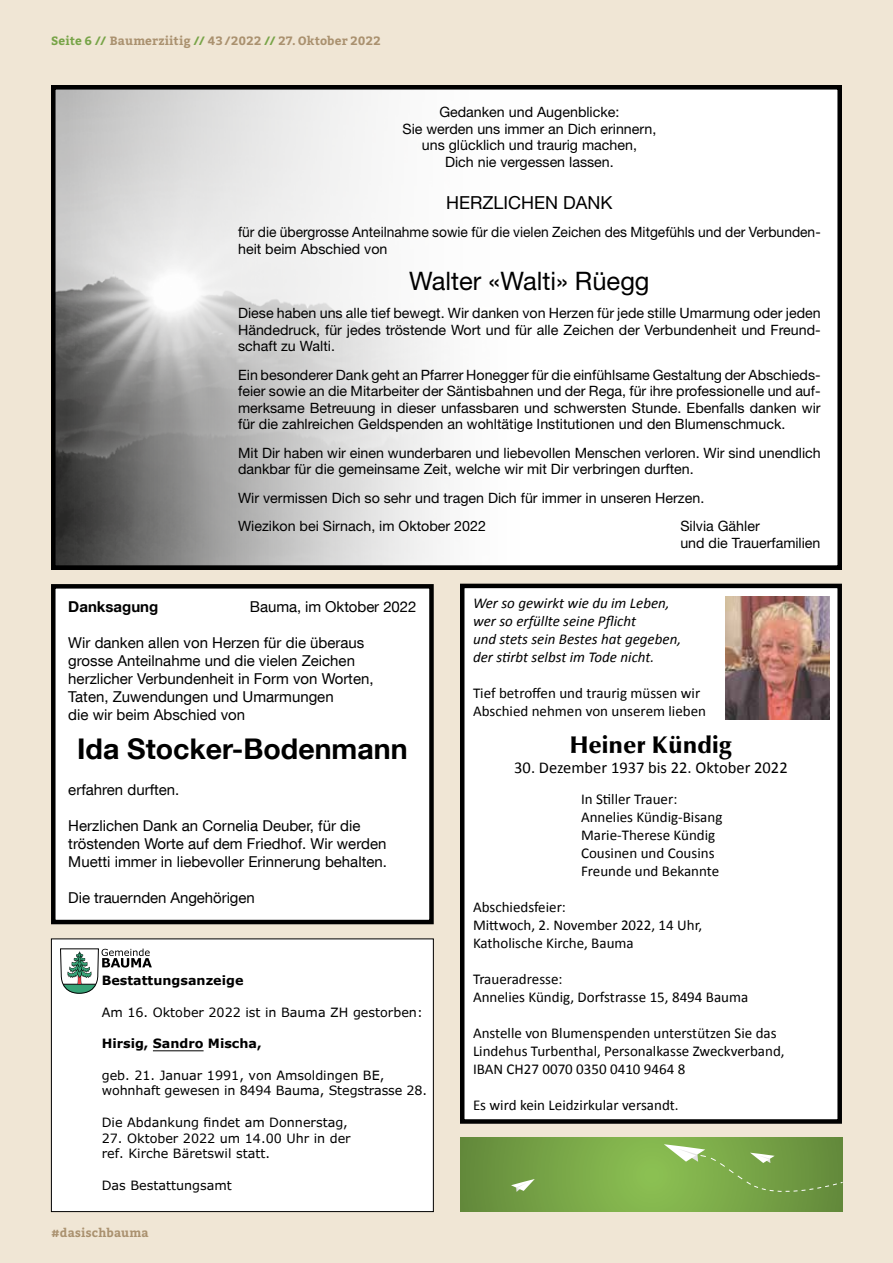
<style>
.page{position:relative;width:893px;height:1263px;background:#f0e6d5}
.page>*{position:absolute;margin:0;border:0;box-sizing:border-box;transform-origin:0 0}
.t1{font:700 28.5px "Helvetica Neue LT Com";color:#000}
.t2{font:25.5px "Helvetica Neue LT Std";color:#000}
.t3{font:900 24px "Optima";color:#000}
.t4{font:18px "Helvetica Neue LT Std";color:#000}
.t5{font:16.5px "Calibri";color:#000}
.t6{font:15px/18px "Calibri";color:#000}
.t7{font:15px/18px "Helvetica Neue LT Com";color:#000}
.t8{font:italic 15px/18px "Calibri";color:#000}
.t9{font:700 15px "Helvetica Neue LT Com";color:#000}
.t10{font:14.25px/16.5px "Helvetica Neue LT Std";color:#000}
.t11{font:12.75px/15.8px "Verdana Pro";color:#000}
.t12{font:700 12.75px "Verdana Pro";color:#000}
.t13{font:700 12px "Bitter";letter-spacing:.015em;color:#aa916f}
.s1{color:#77a447}
</style>
<div class="page">
<div style="left:53px;top:87px;width:787px;height:481px;background:#fff"></div>
<img style="left:56px;top:90px;width:388px;height:475px">
<div style="left:51px;top:85px;width:791px;height:485px;border:4px solid #000"></div>
<div style="left:51px;top:939px;width:382px;height:272px;background:#fff"></div>
<hr style="left:153px;top:1050px;width:51px;height:1px;background:#000">
<div style="left:51px;top:938px;width:383px;height:274px;border:1px solid #000"></div>
<svg style="left:60px;top:948px;width:92px;height:45px"></svg>
<div style="left:53px;top:586px;width:378px;height:336px;background:#fff"></div>
<div style="left:51px;top:584px;width:383px;height:340px;border:4px solid #000"></div>
<div style="left:462px;top:586px;width:378px;height:535px;background:#fff"></div>
<div style="left:460px;top:584px;width:382px;height:540px;border:4px solid #000"></div>
<img style="left:726px;top:596px;width:104px;height:124px">
<svg style="left:460px;top:1137px;width:383px;height:75px;background:#77a547"></svg>
<svg style="left:511px;top:1179px;width:24px;height:13px"></svg>
<svg style="left:664px;top:1144px;width:179px;height:54px;background:#7da74f"></svg>
<p class="t13" style="left:51px;top:31px;width:331px"><span class="s1">Seite 6 //</span> Baumerziitig <span class="s1">//</span> 43/2022 <span class="s1">//</span> 27. Oktober 2022</p>
<p class="t10" style="left:402px;top:104px;width:255px;text-align:center">Gedanken und Augenblicke:<br>Sie werden uns immer an Dich erinnern, uns glücklich und traurig machen,<br>Dich nie vergessen lassen.</p>
<p class="t4" style="left:446px;top:192px;width:168px">HERZLICHEN DANK</p>
<p class="t10" style="left:238px;top:224px;width:584px">für die übergrosse Anteilnahme sowie für die vielen Zeichen des Mitgefühls und der Verbunden&shy;heit beim Abschied von</p>
<h2 class="t2" style="left:409px;top:265px;width:242px">Walter «Walti» Rüegg</h2>
<p class="t10" style="left:238px;top:305px;width:584px;text-align:justify">Diese haben uns alle tief bewegt. Wir danken von Herzen für jede stille Umarmung oder jeden Händedruck, für jedes tröstende Wort und für alle Zeichen der Verbundenheit und Freund&shy;schaft zu Walti.</p>
<p class="t10" style="left:238px;top:366px;width:584px;text-align:justify">Ein besonderer Dank geht an Pfarrer Honegger für die einfühlsame Gestaltung der Abschieds&shy;feier sowie an die Mitarbeiter der Säntisbahnen und der Rega, für ihre professionelle und auf&shy;merksame Betreuung in dieser unfassbaren und schwersten Stunde. Ebenfalls danken wir für die zahlreichen Geldspenden an wohltätige Institutionen und den Blumenschmuck.</p>
<p class="t10" style="left:238px;top:444px;width:584px">Mit Dir haben wir einen wunderbaren und liebevollen Menschen verloren. Wir sind unendlich dankbar für die gemeinsame Zeit, welche wir mit Dir verbringen durften.</p>
<p class="t10" style="left:238px;top:483px;width:468px;line-height:28.5px">Wir vermissen Dich so sehr und tragen Dich für immer in unseren Herzen.<br>Wiezikon bei Sirnach, im Oktober 2022</p>
<p class="t10" style="left:680px;top:518px;width:142px">Silvia Gähler<br>und die Trauerfamilien</p>
<p class="t9" style="left:68px;top:597px;width:92px">Danksagung</p>
<p class="t7" style="left:250px;top:597px;width:168px">Bauma, im Oktober 2022</p>
<p class="t7" style="left:68px;top:633px;width:307px">Wir danken allen von Herzen für die überaus grosse Anteilnahme und die vielen Zeichen herzlicher Verbundenheit in Form von Worten, Taten, Zuwendungen und Umarmungen<br>die wir beim Abschied von</p>
<h1 class="t1" style="left:77px;top:730px;width:332px">Ida Stocker-Bodenmann</h1>
<p class="t7" style="left:68px;top:780px;width:113px">erfahren durften.</p>
<p class="t7" style="left:68px;top:816px;width:320px">Herzlichen Dank an Cornelia Deuber, für die tröstenden Worte auf dem Friedhof. Wir werden<br>Muetti immer in liebevoller Erinnerung behalten.</p>
<p class="t7" style="left:68px;top:888px;width:188px">Die trauernden Angehörigen</p>
<p class="t12" style="left:102px;top:972px;width:143px">Bestattungsanzeige</p>
<p class="t11" style="left:102px;top:1004px;width:323px">Am 16. Oktober 2022 ist in Bauma ZH gestorben:</p>
<p class="t12" style="left:102px;top:1035px;width:161px">Hirsig, Sandro Mischa,</p>
<p class="t11" style="left:102px;top:1067px;width:327px">geb. 21. Januar 1991, von Amsoldingen BE, wohnhaft gewesen in 8494 Bauma, Stegstrasse 28.</p>
<p class="t11" style="left:102px;top:1114px;width:248px">Die Abdankung findet am Donnerstag,</p>
<p class="t11" style="left:102px;top:1130px;width:250px">27. Oktober 2022 um 14.00 Uhr in der ref. Kirche Bäretswil statt.</p>
<p class="t11" style="left:102px;top:1177px;width:132px">Das Bestattungsamt</p>
<p class="t13" style="left:51px;top:1224px;width:99px">#dasischbauma</p>
<p class="t8" style="left:473px;top:593px;width:210px">Wer so gewirkt wie du im Leben, wer so erfüllte seine Pflicht<br>und stets sein Bestes hat gegeben, der stirbt selbst im Tode nicht.</p>
<p class="t6" style="left:473px;top:683px;width:235px">Tief betroffen und traurig müssen wir<br>Abschied nehmen von unserem lieben</p>
<h3 class="t3" style="left:570px;top:731px;width:164px">Heiner Kündig</h3>
<p class="t5" style="left:514px;top:756px;width:275px">30. Dezember 1937 bis 22. Oktober 2022</p>
<p class="t6" style="left:581px;top:789px;width:143px">In Stiller Trauer:<br>Annelies Kündig-Bisang<br>Marie-Therese Kündig<br>Cousinen und Cousins<br>Freunde und Bekannte</p>
<p class="t6" style="left:473px;top:897px;width:231px">Abschiedsfeier:<br>Mittwoch, 2. November 2022, 14 Uhr,<br>Katholische Kirche, Bauma</p>
<p class="t6" style="left:473px;top:969px;width:277px">Traueradresse:<br>Annelies Kündig, Dorfstrasse 15, 8494 Bauma</p>
<p class="t6" style="left:473px;top:1023px;width:313px">Anstelle von Blumenspenden unterstützen Sie das<br>Lindehus Turbenthal, Personalkasse Zweckverband,<br>IBAN CH27 0070 0350 0410 9464 8</p>
<p class="t6" style="left:473px;top:1095px;width:207px">Es wird kein Leidzirkular versandt.</p>
</div>
